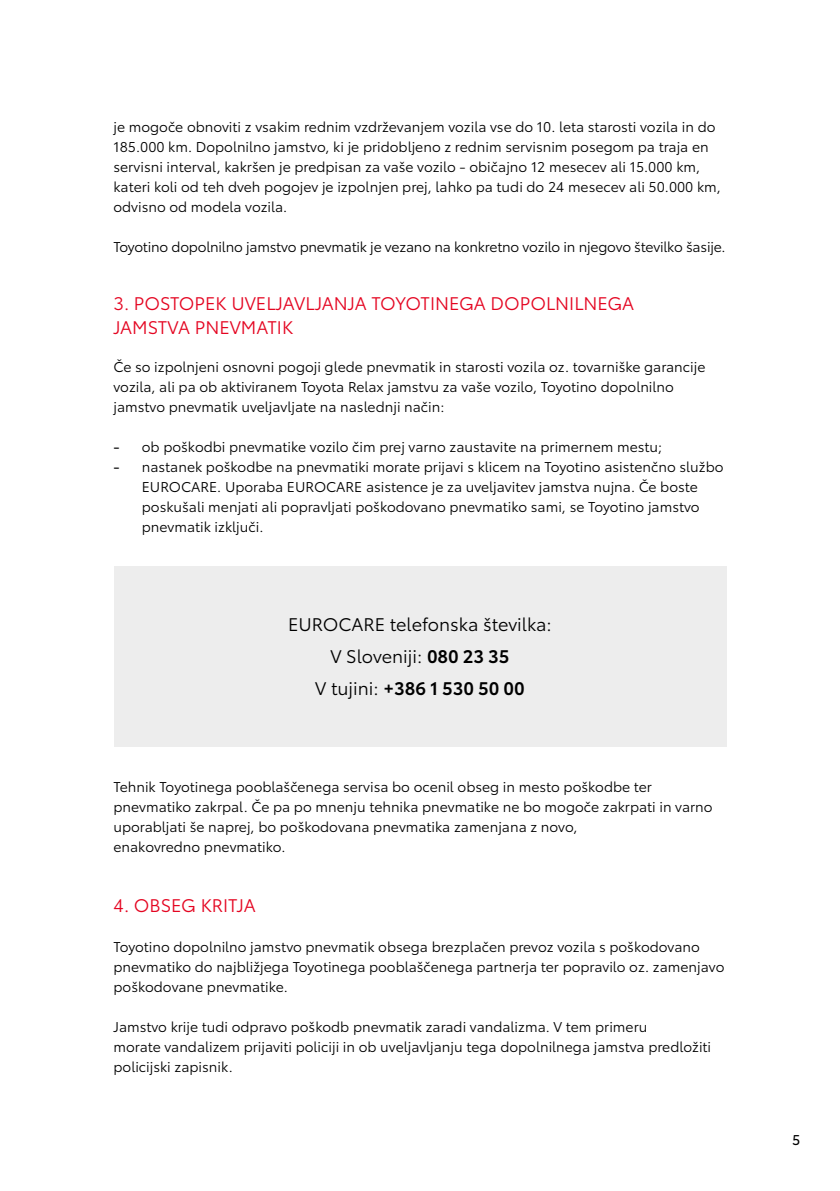
<style>
.page{position:relative;width:840px;height:1191px;background:#fff}
.page>*{position:absolute;margin:0;border:0;box-sizing:border-box;transform-origin:0 0}
.t1{font:18px/24px "Toyota Type";color:#e40521}
.t2{font:18px/32px "Toyota Type";color:#000;text-align:center}
.t3{font:14px/20px "Toyota Type";color:#000}
.t4{font:14px "Toyota Type";color:#000}
.s1{font-weight:600}
</style>
<div class="page">
<div style="left:113px;top:566px;width:613px;height:180px;background:#ededed"></div>
<p class="t3" style="left:113px;top:116px;width:608px">je mogoče obnoviti z vsakim rednim vzdrževanjem vozila vse do 10. leta starosti vozila in do 185.000 km. Dopolnilno jamstvo, ki je pridobljeno z rednim servisnim posegom pa traja en servisni interval, kakršen je predpisan za vaše vozilo - običajno 12 mesecev ali 15.000 km, kateri koli od teh dveh pogojev je izpolnjen prej, lahko pa tudi do 24 mesecev ali 50.000 km, odvisno od modela vozila.</p>
<p class="t3" style="left:113px;top:236px;width:613px">Toyotino dopolnilno jamstvo pnevmatik je vezano na konkretno vozilo in njegovo številko šasije.</p>
<p class="t1" style="left:113px;top:290px;width:522px">3. POSTOPEK UVELJAVLJANJA TOYOTINEGA DOPOLNILNEGA<br>JAMSTVA PNEVMATIK</p>
<p class="t3" style="left:113px;top:356px;width:593px">Če so izpolnjeni osnovni pogoji glede pnevmatik in starosti vozila oz. tovarniške garancije vozila, ali pa ob aktiviranem Toyota Relax jamstvu za vaše vozilo, Toyotino dopolnilno jamstvo pnevmatik uveljavljate na naslednji način:</p>
<p class="t4" style="left:113px;top:436px;width:8px">‐</p>
<p class="t3" style="left:142px;top:436px;width:521px">ob poškodbi pnevmatike vozilo čim prej varno zaustavite na primernem mestu;</p>
<p class="t4" style="left:113px;top:456px;width:8px">‐</p>
<p class="t3" style="left:142px;top:456px;width:582px">nastanek poškodbe na pnevmatiki morate prijavi s klicem na Toyotino asistenčno službo EUROCARE. Uporaba EUROCARE asistence je za uveljavitev jamstva nujna. Če boste poskušali menjati ali popravljati poškodovano pnevmatiko sami, se Toyotino jamstvo pnevmatik izključi.</p>
<p class="t2" style="left:288px;top:607px;width:265px">EUROCARE telefonska številka:<br>V Sloveniji: <span class="s1">080 23 35<br></span>V tujini: <span class="s1">+386 1 530 50 00</span></p>
<p class="t3" style="left:113px;top:776px;width:600px">Tehnik Toyotinega pooblaščenega servisa bo ocenil obseg in mesto poškodbe ter pnevmatiko zakrpal. Če pa po mnenju tehnika pnevmatike ne bo mogoče zakrpati in varno uporabljati še naprej, bo poškodovana pnevmatika zamenjana z novo,<br>enakovredno pnevmatiko.</p>
<p class="t1" style="left:113px;top:892px;width:144px">4. OBSEG KRITJA</p>
<p class="t3" style="left:113px;top:936px;width:612px">Toyotino dopolnilno jamstvo pnevmatik obsega brezplačen prevoz vozila s poškodovano pnevmatiko do najbližjega Toyotinega pooblaščenega partnerja ter popravilo oz. zamenjavo poškodovane pnevmatike.</p>
<p class="t3" style="left:113px;top:1016px;width:599px">Jamstvo krije tudi odpravo poškodb pnevmatik zaradi vandalizma. V tem primeru<br>morate vandalizem prijaviti policiji in ob uveljavljanju tega dopolnilnega jamstva predložiti policijski zapisnik.</p>
<p class="t4" style="left:791px;top:1129px;width:10px">5</p>
</div>
